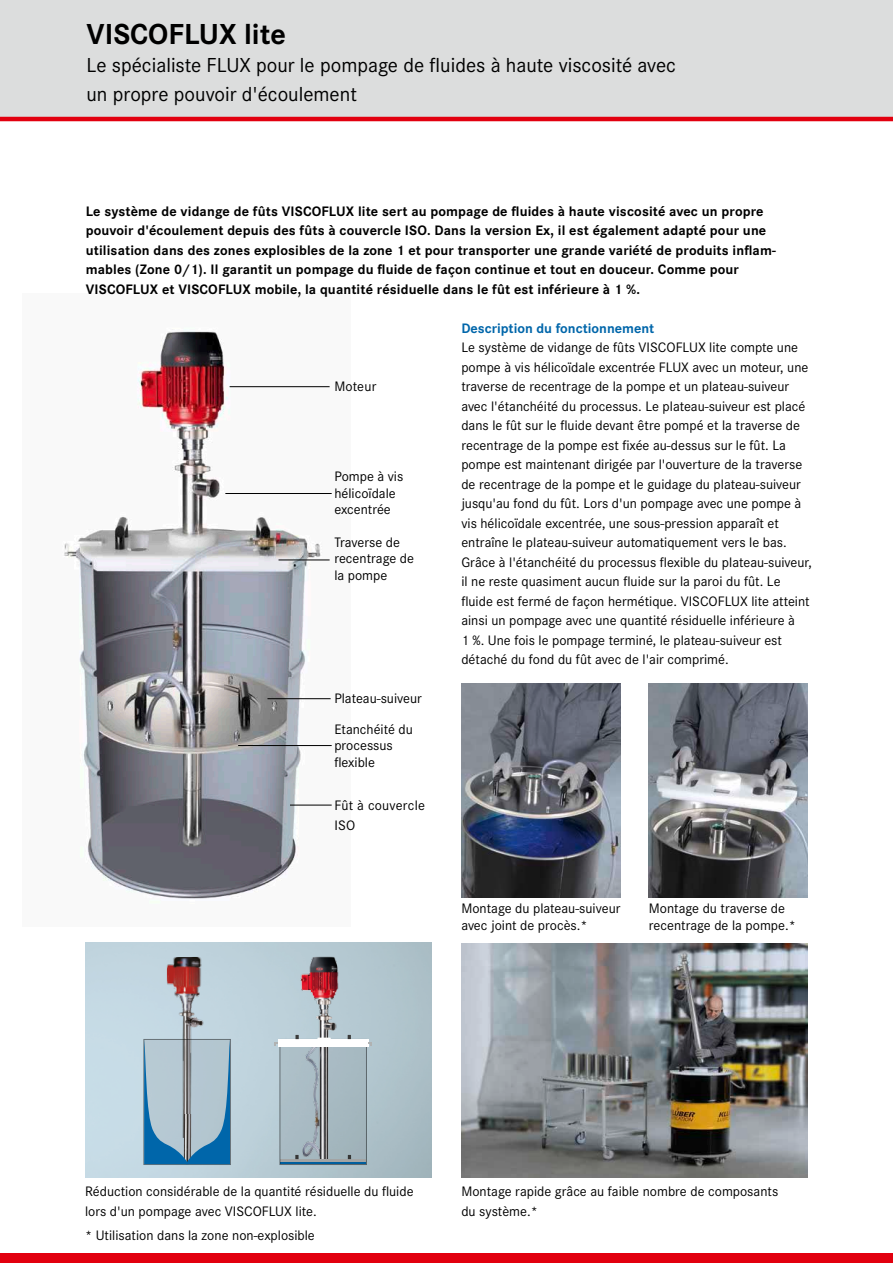
<style>
.page{position:relative;width:893px;height:1263px;background:#fff}
.page>*{position:absolute;margin:0;border:0;box-sizing:border-box;transform-origin:0 0}
.t1{font:700 30px "Corporate S";color:#000}
.t2{font:21px/28.5px "Corporate S";color:#000}
.t3{font:14.25px/19.5px "Corporate S";color:#000}
.t4{font:700 14.25px/19.5px "Corporate S";letter-spacing:.01em;color:#000}
.t5{font:700 14.25px "Corporate S";color:#06a}
</style>
<div class="page">
<div style="left:0;top:0;width:893px;height:119px;background:#dcdddd"></div>
<hr style="left:0;top:117px;width:893px;height:4px;background:#e2000f">
<div style="left:0;top:1253px;width:893px;height:10px;background:#e2000f"></div>
<img style="left:461px;top:943px;width:347px;height:235px">
<img style="left:167px;top:957px;width:46px;height:82px">
<img style="left:461px;top:683px;width:160px;height:215px">
<img style="left:649px;top:683px;width:159px;height:215px">
<img style="left:259px;top:943px;width:128px;height:217px">
<svg style="left:280px;top:1046px;width:87px;height:119px;background:#9daeb6"></svg>
<svg style="left:144px;top:1039px;width:87px;height:126px"></svg>
<div style="left:278px;top:1039px;width:90px;height:7px;background:#fff"></div>
<svg style="left:295px;top:1035px;width:4px;height:4px"></svg>
<svg style="left:348px;top:1035px;width:3px;height:4px"></svg>
<svg style="left:317px;top:1037px;width:14px;height:2px"></svg>
<svg style="left:368px;top:1042px;width:4px;height:3px"></svg>
<svg style="left:144px;top:1040px;width:86px;height:124px;background:#88abc0"></svg>
<img style="left:64px;top:329px;width:268px;height:574px">
<hr style="left:230px;top:386px;width:100px;height:1px;background:#000">
<hr style="left:225px;top:493px;width:107px;height:1px;background:#000">
<hr style="left:279px;top:560px;width:51px;height:1px;background:#000">
<hr style="left:267px;top:698px;width:64px;height:1px;background:#000">
<hr style="left:238px;top:745px;width:94px;height:1px;background:#000">
<hr style="left:290px;top:805px;width:42px;height:1px;background:#000">
<h1 class="t1" style="left:86px;top:17px;width:201px">VISCOFLUX lite</h1>
<h2 class="t2" style="left:86px;top:51px;width:591px">Le spécialiste FLUX pour le pompage de fluides à haute viscosité avec un propre pouvoir d'écoulement</h2>
<p class="t4" style="left:86px;top:201px;width:692px">Le système de vidange de fûts VISCOFLUX lite sert au pompage de fluides à haute viscosité avec un propre pouvoir d'écoulement depuis des fûts à couvercle ISO. Dans la version Ex, il est également adapté pour une utilisation dans des zones explosibles de la zone 1 et pour transporter une grande variété de produits inflam&shy;mables (Zone 0/1). Il garantit un pompage du fluide de façon continue et tout en douceur. Comme pour VISCOFLUX et VISCOFLUX mobile, la quantité résiduelle dans le fût est inférieure à 1 %.</p>
<p class="t3" style="left:334px;top:377px;width:44px">Moteur</p>
<p class="t3" style="left:334px;top:468px;width:71px;line-height:16.5px">Pompe à vis hélicoïdale excentrée</p>
<p class="t3" style="left:334px;top:534px;width:81px;line-height:16.5px">Traverse de recentrage de la pompe</p>
<p class="t3" style="left:334px;top:683px;width:89px;line-height:30.5px">Plateau-suiveur<br>Etanchéité du</p>
<p class="t3" style="left:334px;top:737px;width:60px;line-height:16.5px">processus flexible</p>
<p class="t3" style="left:334px;top:796px;width:92px">Fût à couvercle<br>ISO</p>
<p class="t5" style="left:461px;top:320px;width:194px">Description du fonctionnement</p>
<p class="t3" style="left:461px;top:338px;width:352px">Le système de vidange de fûts VISCOFLUX lite compte une pompe à vis hélicoïdale excentrée FLUX avec un moteur, une traverse de recentrage de la pompe et un plateau-suiveur avec l'étanchéité du processus. Le plateau-suiveur est placé dans le fût sur le fluide devant être pompé et la traverse de recentrage de la pompe est fixée au-dessus sur le fût. La pompe est maintenant dirigée par l'ouverture de la traverse de recentrage de la pompe et le guidage du plateau-suiveur jusqu'au fond du fût. Lors d'un pompage avec une pompe à vis hélicoïdale excentrée, une sous-pression apparaît et entraîne le plateau-suiveur automatiquement vers le bas.<br>Grâce à l'étanchéité du processus flexible du plateau-suiveur, il ne reste quasiment aucun fluide sur la paroi du fût. Le fluide est fermé de façon hermétique. VISCOFLUX lite atteint ainsi un pompage avec une quantité résiduelle inférieure à<br>1 %. Une fois le pompage terminé, le plateau-suiveur est détaché du fond du fût avec de l'air comprimé.</p>
<p class="t3" style="left:461px;top:900px;width:161px;line-height:16.5px">Montage du plateau-suiveur avec joint de procès.*</p>
<p class="t3" style="left:649px;top:900px;width:149px;line-height:16.5px">Montage du traverse de recentrage de la pompe.*</p>
<p class="t3" style="left:85px;top:1182px;width:330px">Réduction considérable de la quantité résiduelle du fluide lors d'un pompage avec VISCOFLUX lite.</p>
<p class="t3" style="left:85px;top:1226px;width:231px">* Utilisation dans la zone non-explosible</p>
<p class="t3" style="left:461px;top:1182px;width:318px">Montage rapide grâce au faible nombre de composants du système.*</p>
</div>
